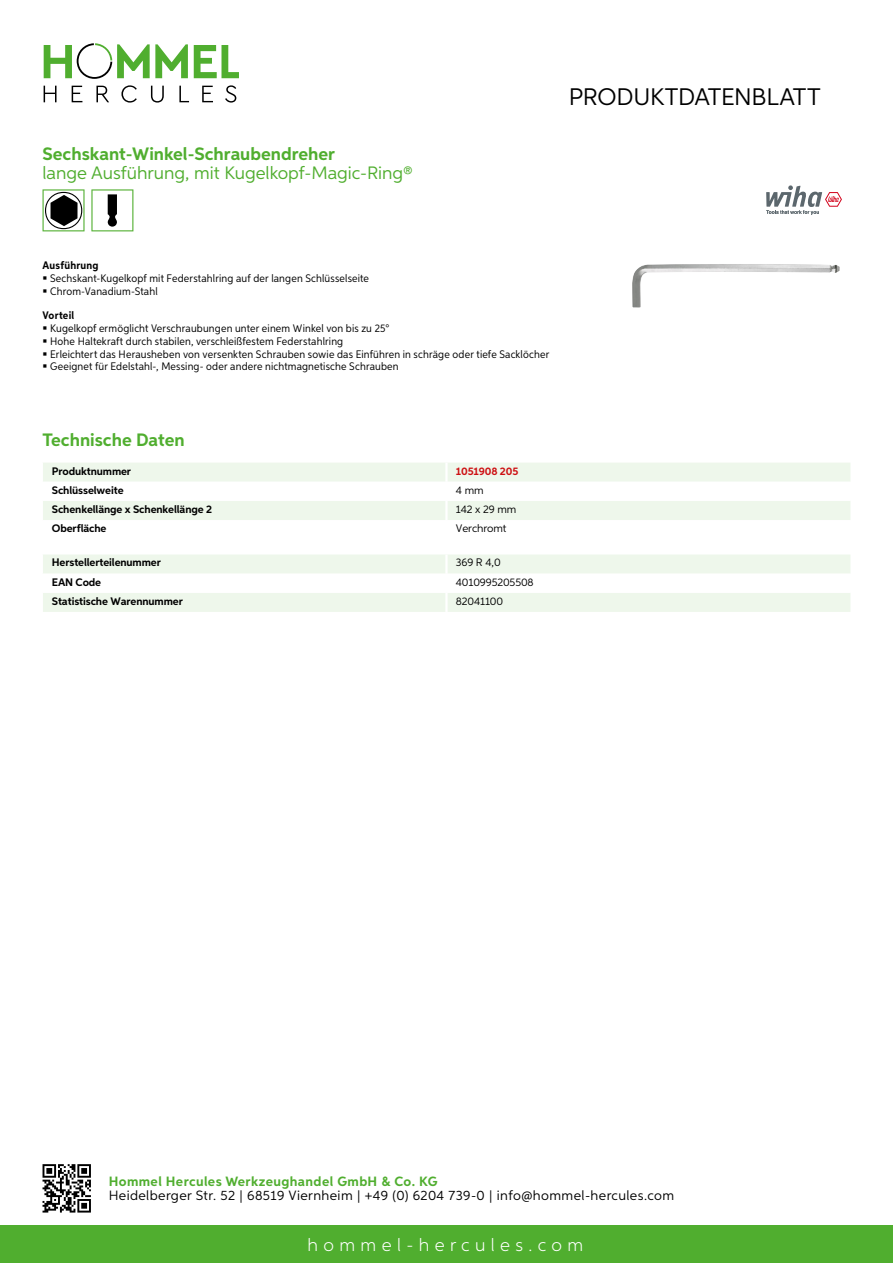
<style>
.page{position:relative;width:893px;height:1263px;background:#fff}
.page>*{position:absolute;margin:0;border:0;box-sizing:border-box;transform-origin:0 0}
.t1{font:24px "Aspira";letter-spacing:-.01em;color:#000}
.t2{font:700 18px "Aspira";color:#50ae2f}
.t3{font:18px "Aspira";color:#50ae2f}
.t4{font:300 18px "Aspira";letter-spacing:.3em;color:#fff}
.t5{font:13.5px "Aspira";letter-spacing:.03em;color:#000}
.t6{font:700 13.5px "Aspira";letter-spacing:.03em;color:#50ae2f}
.t7{font:10.95px/12.8px "Aspira Nar";letter-spacing:.015em;color:#000}
.t8{font:700 10.95px "Aspira";letter-spacing:-.01em;color:#000}
.t9{font:10.95px "Aspira";letter-spacing:-.01em;color:#000}
.t10{font:700 10.95px "Aspira Nar";letter-spacing:.02em;color:#000}
.t11{font:700 10.95px "Aspira";letter-spacing:-.01em;color:#cd1013}
</style>
<div class="page">
<div style="left:0;top:1226px;width:893px;height:37px;background:#50ae2f"></div>
<svg style="left:43px;top:1164px;width:48px;height:48px"></svg>
<svg style="left:194px;top:45px;width:45px;height:33px"></svg>
<svg style="left:44px;top:43px;width:144px;height:36px"></svg>
<svg style="left:44px;top:86px;width:13px;height:16px"></svg>
<svg style="left:72px;top:86px;width:10px;height:16px"></svg>
<svg style="left:96px;top:86px;width:13px;height:16px"></svg>
<svg style="left:121px;top:85px;width:16px;height:18px"></svg>
<svg style="left:151px;top:86px;width:13px;height:17px"></svg>
<svg style="left:179px;top:86px;width:10px;height:16px"></svg>
<svg style="left:202px;top:86px;width:11px;height:16px"></svg>
<svg style="left:225px;top:85px;width:11px;height:18px"></svg>
<div style="left:43px;top:463px;width:807px;height:19px;background:#eef7eb"></div>
<div style="left:43px;top:501px;width:807px;height:19px;background:#eef7eb"></div>
<hr style="left:445px;top:463px;width:3px;height:19px;background:#fff">
<hr style="left:445px;top:501px;width:3px;height:19px;background:#fff">
<svg style="left:43px;top:555px;width:807px;height:57px"></svg>
<hr style="left:445px;top:593px;width:3px;height:19px;background:#fff">
<svg style="left:43px;top:189px;width:42px;height:42px"></svg>
<svg style="left:91px;top:189px;width:42px;height:42px"></svg>
<img style="left:632px;top:264px;width:208px;height:43px">
<svg style="left:766px;top:185px;width:76px;height:30px"></svg>
<h2 class="t2" style="left:43px;top:142px;width:294px">Sechskant-Winkel-Schraubendreher</h2>
<h2 class="t3" style="left:43px;top:162px;width:372px">lange Ausführung, mit Kugelkopf-Magic-Ring®</h2>
<h1 class="t1" style="left:569px;top:82px;width:253px">Produktdatenblatt</h1>
<p class="t10" style="left:43px;top:259px;width:58px">Ausführung</p>
<p class="t7" style="left:50px;top:272px;width:320px">Sechskant-Kugelkopf mit Federstahlring auf der langen Schlüsselseite<br>Chrom-Vanadium-Stahl</p>
<p class="t10" style="left:43px;top:309px;width:33px">Vorteil</p>
<p class="t7" style="left:50px;top:322px;width:501px">Kugelkopf ermöglicht Verschraubungen unter einem Winkel von bis zu 25°<br>Hohe Haltekraft durch stabilen, verschleißfestem Federstahlring<br>Erleichtert das Herausheben von versenkten Schrauben sowie das Einführen in schräge oder tiefe Sacklöcher Geeignet für Edelstahl-, Messing- oder andere nichtmagnetische Schrauben</p>
<h2 class="t2" style="left:43px;top:428px;width:144px">Technische Daten</h2>
<p class="t8" style="left:52px;top:464px;width:81px">Produktnummer</p>
<p class="t11" style="left:456px;top:464px;width:64px">1051908 205</p>
<p class="t8" style="left:52px;top:483px;width:73px">Schlüsselweite</p>
<p class="t9" style="left:456px;top:483px;width:29px">4 mm</p>
<p class="t8" style="left:52px;top:502px;width:162px">Schenkellänge x Schenkellänge 2</p>
<p class="t9" style="left:456px;top:502px;width:62px">142 x 29 mm</p>
<p class="t8" style="left:52px;top:521px;width:56px">Oberfläche</p>
<p class="t9" style="left:456px;top:521px;width:52px">Verchromt</p>
<p class="t8" style="left:52px;top:556px;width:111px">Herstellerteilenummer</p>
<p class="t9" style="left:456px;top:556px;width:46px">369 R 4,0</p>
<p class="t8" style="left:52px;top:575px;width:51px">EAN Code</p>
<p class="t9" style="left:456px;top:575px;width:79px">4010995205508</p>
<p class="t8" style="left:52px;top:594px;width:132px">Statistische Warennummer</p>
<p class="t9" style="left:456px;top:594px;width:49px">82041100</p>
<p class="t6" style="left:109px;top:1172px;width:330px">Hommel Hercules Werkzeughandel GmbH &amp; Co. KG</p>
<p class="t5" style="left:109px;top:1187px;width:567px">Heidelberger Str. 52 | 68519 Viernheim | +49 (0) 6204 739-0 | info@hommel-hercules.com</p>
<h2 class="t4" style="left:307px;top:1234px;width:277px">hommel-hercules.com</h2>
</div>
